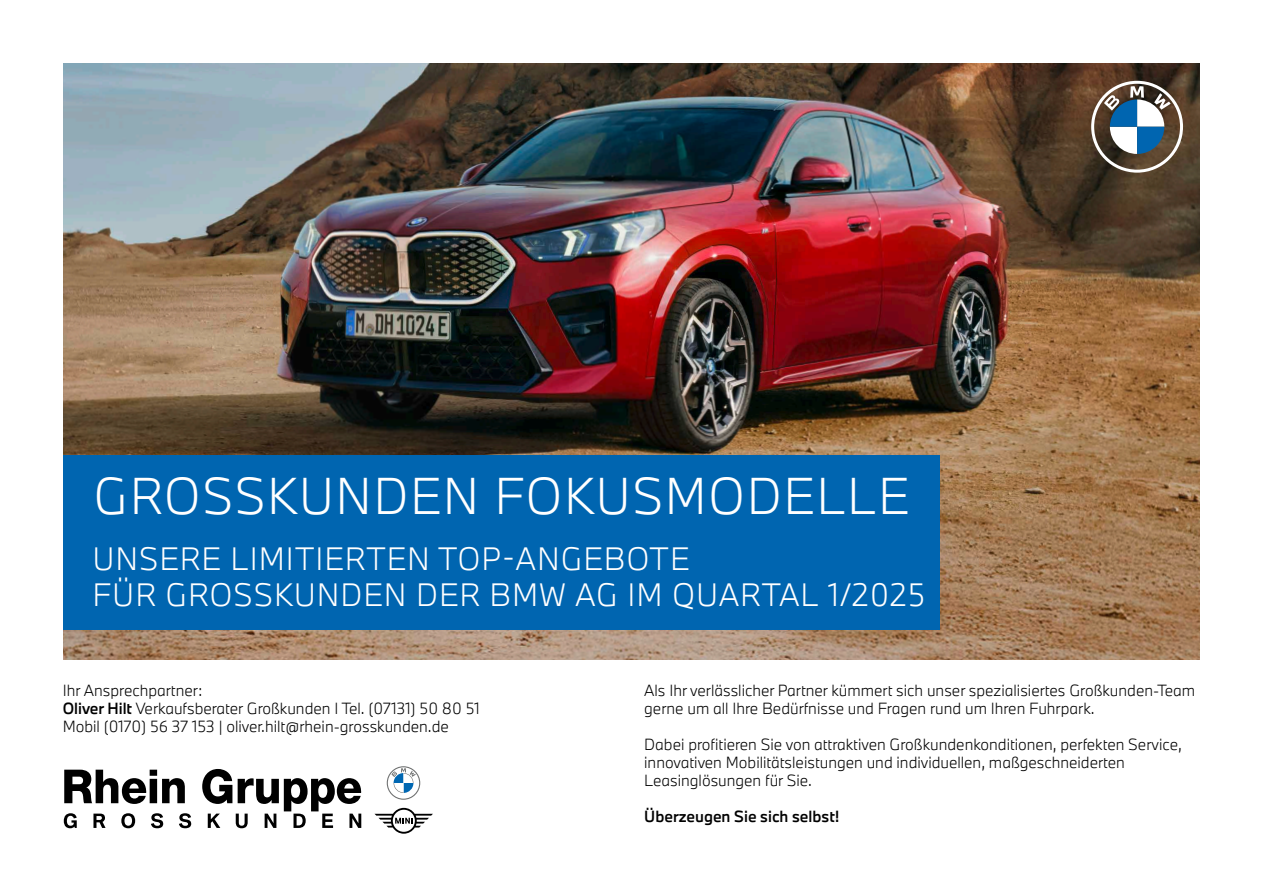
<style>
.page{position:relative;width:1263px;height:893px;background:#fff}
.page>*{position:absolute;margin:0;border:0;box-sizing:border-box;transform-origin:0 0}
.t1{font:300 48px "BMW Type Next Pro";letter-spacing:.03em;color:#fff}
.t2{font:300 30px/36px "BMW Type Next Pro";letter-spacing:.03em;color:#fff}
.t3{font:300 15px/18px "BMW Type Next Pro";color:#000}
.t4{font:500 15px "BMW Type Next Pro";color:#000}
.s1{font-weight:500}
</style>
<div class="page">
<img style="left:64px;top:64px;width:1135px;height:595px">
<svg style="left:1091px;top:81px;width:92px;height:92px"></svg>
<svg style="left:64px;top:770px;width:121px;height:34px"></svg>
<svg style="left:64px;top:813px;width:13px;height:15px"></svg>
<svg style="left:93px;top:814px;width:13px;height:14px"></svg>
<svg style="left:121px;top:813px;width:14px;height:15px"></svg>
<svg style="left:151px;top:813px;width:12px;height:15px"></svg>
<svg style="left:179px;top:813px;width:12px;height:15px"></svg>
<svg style="left:202px;top:769px;width:159px;height:59px"></svg>
<svg style="left:374px;top:808px;width:59px;height:26px"></svg>
<svg style="left:387px;top:766px;width:33px;height:34px"></svg>
<div style="left:64px;top:455px;width:876px;height:174px;background:#0065b0"></div>
<h1 class="t1" style="left:94px;top:461px;width:817px">GROSSKUNDEN FOKUSMODELLE</h1>
<h2 class="t2" style="left:92px;top:540px;width:834px">UNSERE LIMITIERTEN TOP-ANGEBOTE<br>FÜR GROSSKUNDEN DER BMW AG IM QUARTAL 1/2025</h2>
<p class="t3" style="left:63px;top:681px;width:419px">Ihr Ansprechpartner:<br><span class="s1">Oliver Hilt</span> Verkaufsberater Großkunden I Tel. (07131) 50 80 51<br>Mobil (0170) 56 37 153 | oliver.hilt@rhein-grosskunden.de</p>
<p class="t3" style="left:644px;top:681px;width:553px">Als Ihr verlässlicher Partner kümmert sich unser spezialisiertes Großkunden-Team gerne um all Ihre Bedürfnisse und Fragen rund um Ihren Fuhrpark.</p>
<p class="t3" style="left:644px;top:735px;width:539px">Dabei profitieren Sie von attraktiven Großkundenkonditionen, perfekten Service, innovativen Mobilitätsleistungen und individuellen, maßgeschneiderten<br>Leasinglösungen für Sie.</p>
<p class="t4" style="left:644px;top:806px;width:197px">Überzeugen Sie sich selbst!</p>
</div>
